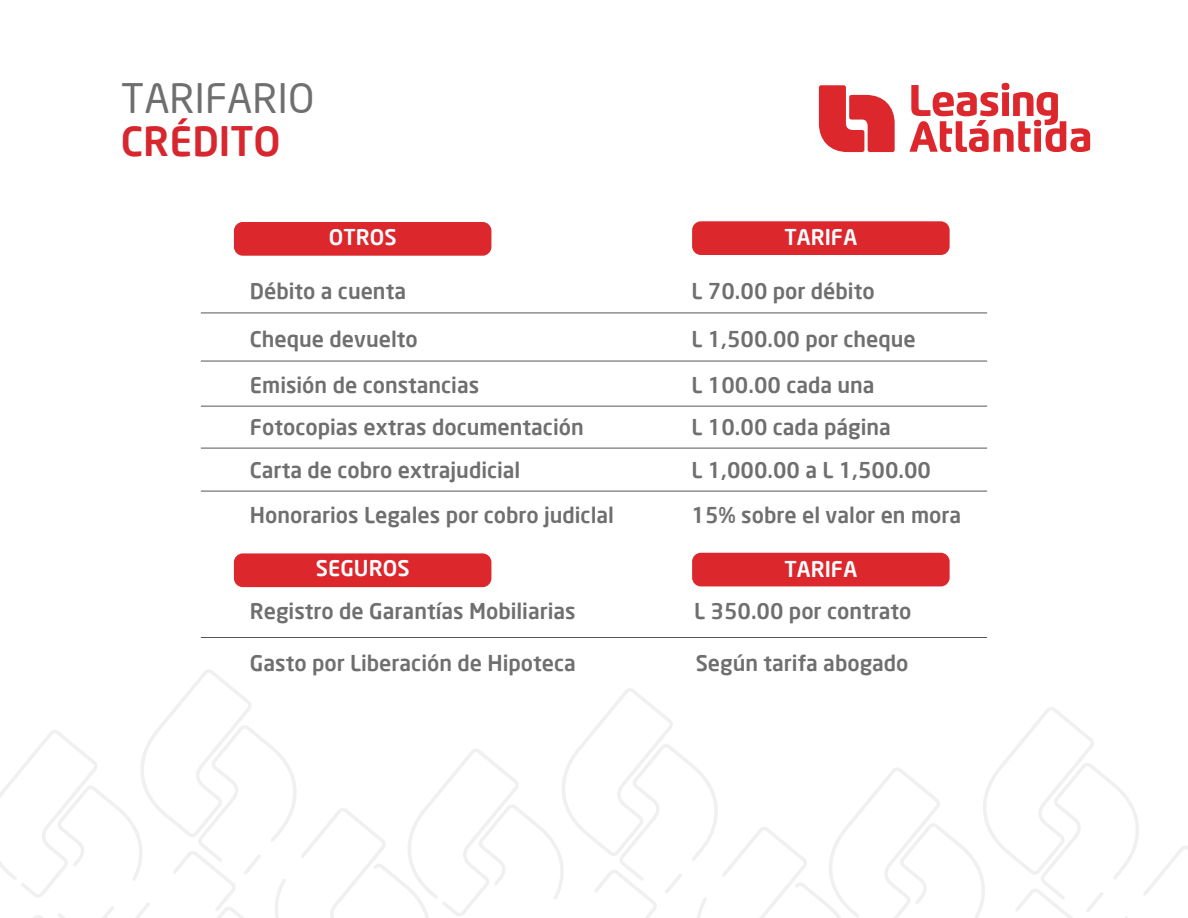
<style>
.page{position:relative;width:1188px;height:918px;background:#fff}
.page>*{position:absolute;margin:0;border:0;box-sizing:border-box;transform-origin:0 0}
.t1{font:39.9px "Neo Sans";color:#706f6f}
.t2{font:500 39.9px "Neo Sans";color:#d8262f}
.t3{font:500 21.45px "Neo Sans";color:#706f6f}
.t4{font:500 21.45px "Neo Sans";color:#fff}
</style>
<div class="page">
<div style="left:234px;top:222px;width:257px;height:34px;background:#dc272d;border-radius:9px"></div>
<div style="left:692px;top:221px;width:258px;height:34px;background:#dc272d;border-radius:9px"></div>
<svg style="left:0;top:670px;width:1188px;height:248px"></svg>
<hr style="left:201px;top:313px;width:786px;height:1px;background:#575756">
<div style="left:234px;top:553px;width:257px;height:34px;background:#dc272d;border-radius:9px"></div>
<div style="left:692px;top:553px;width:258px;height:33px;background:#dc272d;border-radius:9px"></div>
<hr style="left:201px;top:637px;width:786px;height:1px;background:#575756">
<hr style="left:201px;top:361px;width:786px;height:1px;background:#575756">
<hr style="left:201px;top:406px;width:786px;height:1px;background:#575756">
<hr style="left:201px;top:448px;width:786px;height:1px;background:#575756">
<hr style="left:201px;top:491px;width:786px;height:1px;background:#575756">
<svg style="left:819px;top:85px;width:76px;height:67px"></svg>
<svg style="left:909px;top:83px;width:181px;height:69px"></svg>
<h1 class="t1" style="left:121px;top:74px;width:195px">TARIFARIO</h1>
<h1 class="t2" style="left:121px;top:116px;width:161px">CRÉDITO</h1>
<p class="t4" style="left:329px;top:224px;width:69px">OTROS</p>
<p class="t3" style="left:250px;top:278px;width:158px">Débito a cuenta</p>
<p class="t3" style="left:692px;top:278px;width:185px">L 70.00 por débito</p>
<p class="t4" style="left:785px;top:224px;width:74px">TARIFA</p>
<p class="t3" style="left:250px;top:326px;width:170px">Cheque devuelto</p>
<p class="t3" style="left:692px;top:326px;width:226px">L 1,500.00 por cheque</p>
<p class="t3" style="left:250px;top:371px;width:231px">Emisión de constancias</p>
<p class="t3" style="left:692px;top:371px;width:185px">L 100.00 cada una</p>
<p class="t3" style="left:250px;top:413px;width:335px">Fotocopias extras documentación</p>
<p class="t3" style="left:692px;top:413px;width:201px">L 10.00 cada página</p>
<p class="t3" style="left:250px;top:456px;width:272px">Carta de cobro extrajudicial</p>
<p class="t3" style="left:692px;top:456px;width:241px">L 1,000.00 a L 1,500.00</p>
<p class="t3" style="left:250px;top:502px;width:366px">Honorarios Legales por cobro judiclal</p>
<p class="t3" style="left:692px;top:502px;width:271px">15% sobre el valor en mora</p>
<p class="t4" style="left:316px;top:555px;width:95px">SEGUROS</p>
<p class="t3" style="left:250px;top:598px;width:327px">Registro de Garantías Mobiliarias</p>
<p class="t3" style="left:250px;top:649px;width:328px">Gasto por Liberación de Hipoteca</p>
<p class="t4" style="left:785px;top:555px;width:74px">TARIFA</p>
<p class="t3" style="left:694px;top:598px;width:219px">L 350.00 por contrato</p>
<p class="t3" style="left:696px;top:649px;width:214px">Según tarifa abogado</p>
</div>
